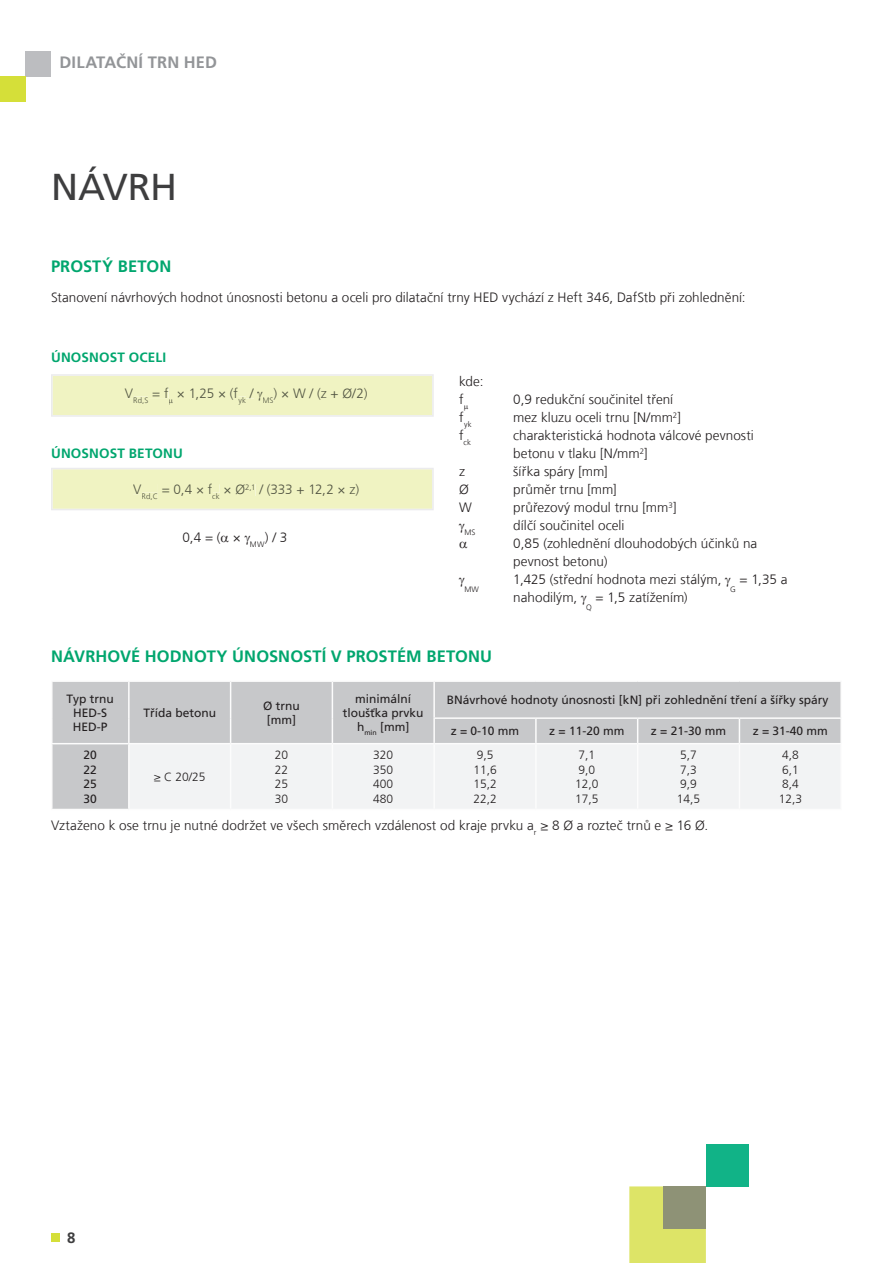
<style>
.page{position:relative;width:893px;height:1263px;background:#fff}
.page>*{position:absolute;margin:0;border:0;box-sizing:border-box;transform-origin:0 0}
.t1{font:37.5px "Frutiger LT Com";letter-spacing:-.01em;color:#3e3e3f}
.t2{font:700 16.5px "Frutiger LT Com";letter-spacing:.005em;color:#00a66e}
.t3{font:700 16.5px "Frutiger LT Com";letter-spacing:.01em;color:#939598}
.t4{font:700 15px "Frutiger LT Com";color:#3e3e3f}
.t5{font:300 13.5px/18px "Frutiger LT Com";letter-spacing:.005em;color:#231f20}
.t6{font:300 13.5px "Frutiger LT Com";letter-spacing:-.015em;color:#515442}
.t7{font:700 13.5px "Frutiger LT Com";letter-spacing:.015em;color:#00a66e}
.t8{font:12px/14.4px "Frutiger LT Com";color:#231f20;text-align:center}
.t9{font:300 12px/14.4px "Frutiger LT Com";color:#231f20}
.t10{font:300 7.8px "Frutiger LT Com";letter-spacing:.02em;color:#231f20}
</style>
<div class="page">
<div style="left:51px;top:1233px;width:9px;height:8px;background:#d5df39"></div>
<div style="left:629px;top:1186px;width:77px;height:77px;background:#dde467"></div>
<div style="left:706px;top:1144px;width:42px;height:42px;background:#11b387"></div>
<div style="left:663px;top:1186px;width:43px;height:43px;background:#8e9276"></div>
<div style="left:26px;top:51px;width:25px;height:26px;background:#bcbdc0"></div>
<div style="left:0;top:77px;width:26px;height:25px;background:#d5df39"></div>
<svg style="left:52px;top:681px;width:789px;height:128px"></svg>
<hr style="left:840px;top:719px;width:2px;height:24px;background:#fcfcfc">
<hr style="left:129px;top:743px;width:102px;height:1px;background:#fcfcfc">
<hr style="left:231px;top:743px;width:101px;height:1px;background:#fcfcfc">
<hr style="left:332px;top:743px;width:102px;height:1px;background:#fcfcfc">
<hr style="left:433px;top:717px;width:103px;height:2px;background:#fcfcfc">
<hr style="left:536px;top:717px;width:102px;height:2px;background:#fcfcfc">
<hr style="left:638px;top:717px;width:101px;height:2px;background:#fcfcfc">
<hr style="left:739px;top:717px;width:103px;height:2px;background:#fcfcfc">
<hr style="left:434px;top:743px;width:102px;height:1px;background:#fcfcfc">
<hr style="left:536px;top:743px;width:102px;height:1px;background:#fcfcfc">
<hr style="left:638px;top:743px;width:101px;height:1px;background:#fcfcfc">
<hr style="left:739px;top:743px;width:103px;height:1px;background:#fcfcfc">
<svg style="left:51px;top:468px;width:383px;height:42px;background:#eff2c5"></svg>
<svg style="left:51px;top:374px;width:383px;height:43px;background:#eff2c6"></svg>
<p class="t3" style="left:60px;top:52px;width:159px">DILATAČNÍ TRN HED</p>
<h1 class="t1" style="left:51px;top:164px;width:128px">NÁVRH</h1>
<p class="t2" style="left:51px;top:256px;width:122px">PROSTÝ BETON</p>
<p class="t5" style="left:51px;top:288px;width:696px">Stanovení návrhových hodnot únosnosti betonu a oceli pro dilatační trny HED vychází z Heft 346, DafStb při zohlednění:</p>
<p class="t7" style="left:51px;top:349px;width:117px">ÚNOSNOST OCELI</p>
<p class="t6" style="left:125px;top:385px;width:244px">V<sub>Rd,S</sub> = f × 1,25 × (f<sub>yk</sub> / <sub>MS</sub>) × W / (z + Ø/2)</p>
<p class="t7" style="left:51px;top:445px;width:134px">ÚNOSNOST BETONU</p>
<p class="t6" style="left:133px;top:481px;width:228px">V<sub>Rd,C</sub> = 0,4 × f<sub>ck</sub> × Ø<sup>2,1</sup> / (333 + 12,2 × z)</p>
<p class="t5" style="left:183px;top:528px;width:106px">0,4 = ( × <sub>MW</sub>) / 3</p>
<p class="t5" style="left:459px;top:372px;width:26px">kde: f</p>
<p class="t5" style="left:513px;top:390px;width:161px">0,9 redukční součinitel tření</p>
<p class="t10" style="left:459px;top:419px;width:14px"><sup>f</sup>yk</p>
<p class="t5" style="left:513px;top:408px;width:169px">mez kluzu oceli trnu [N/mm<sup>2</sup>]</p>
<p class="t10" style="left:459px;top:437px;width:13px"><sup>f</sup>ck</p>
<p class="t5" style="left:513px;top:426px;width:242px">charakteristická hodnota válcové pevnosti betonu v tlaku [N/mm<sup>2</sup>]</p>
<p class="t5" style="left:459px;top:462px;width:7px">z</p>
<p class="t5" style="left:513px;top:462px;width:96px">šířka spáry [mm]</p>
<p class="t5" style="left:459px;top:480px;width:11px">Ø</p>
<p class="t5" style="left:513px;top:480px;width:105px">průměr trnu [mm]</p>
<p class="t5" style="left:459px;top:498px;width:14px">W</p>
<p class="t5" style="left:513px;top:498px;width:165px">průřezový modul trnu [mm<sup>3</sup>]</p>
<p class="t10" style="left:464px;top:527px;width:13px">MS</p>
<p class="t5" style="left:513px;top:516px;width:246px">dílčí součinitel oceli<br>0,85 (zohlednění dlouhodobých účinků na pevnost betonu)</p>
<p class="t10" style="left:464px;top:584px;width:16px">MW</p>
<p class="t5" style="left:513px;top:570px;width:210px">1,425 (střední hodnota mezi stálým,</p>
<p class="t5" style="left:740px;top:570px;width:49px">= 1,35 a</p>
<p class="t10" style="left:730px;top:584px;width:7px">G</p>
<p class="t5" style="left:596px;top:588px;width:94px">= 1,5 zatížením)</p>
<p class="t5" style="left:513px;top:588px;width:66px">nahodilým,</p>
<p class="t10" style="left:586px;top:602px;width:7px">Q</p>
<p class="t2" style="left:51px;top:646px;width:443px">NÁVRHOVÉ HODNOTY ÚNOSNOSTÍ V PROSTÉM BETONU</p>
<p class="t8" style="left:67px;top:691px;width:49px">Typ trnu<br>HED-S<br>HED-P</p>
<p class="t8" style="left:143px;top:705px;width:74px">Třída betonu</p>
<p class="t8" style="left:263px;top:698px;width:38px">Ø trnu [mm]</p>
<p class="t8" style="left:343px;top:691px;width:82px">minimální tloušťka prvku h<sub>min</sub> [mm]</p>
<p class="t8" style="left:447px;top:693px;width:383px">BNávrhové hodnoty únosnosti [kN] při zohlednění tření a šířky spáry</p>
<p class="t8" style="left:451px;top:724px;width:70px">z = 0-10 mm</p>
<p class="t8" style="left:549px;top:724px;width:77px">z = 11-20 mm</p>
<p class="t8" style="left:651px;top:724px;width:77px">z = 21-30 mm</p>
<p class="t8" style="left:753px;top:724px;width:77px">z = 31-40 mm</p>
<p class="t8" style="left:84px;top:748px;width:15px;text-align:justify">20<br>22<br>25<br>30</p>
<p class="t9" style="left:154px;top:770px;width:53px">≥ C 20/25</p>
<p class="t9" style="left:275px;top:748px;width:15px;text-align:justify">20<br>22<br>25<br>30</p>
<p class="t9" style="left:373px;top:748px;width:22px;text-align:justify">320<br>350<br>400<br>480</p>
<p class="t9" style="left:473px;top:748px;width:25px">9,5<br>11,6<br>15,2<br>22,2</p>
<p class="t9" style="left:575px;top:748px;width:25px">7,1<br>9,0<br>12,0<br>17,5</p>
<p class="t9" style="left:677px;top:748px;width:25px">5,7<br>7,3<br>9,9<br>14,5</p>
<p class="t9" style="left:779px;top:748px;width:25px">4,8<br>6,1<br>8,4<br>12,3</p>
<p class="t5" style="left:51px;top:816px;width:659px">Vztaženo k ose trnu je nutné dodržet ve všech směrech vzdálenost od kraje prvku a<sub>r</sub> ≥ 8 Ø a rozteč trnů e ≥ 16 Ø.</p>
<p class="t4" style="left:67px;top:1228px;width:10px">8</p>
</div>
